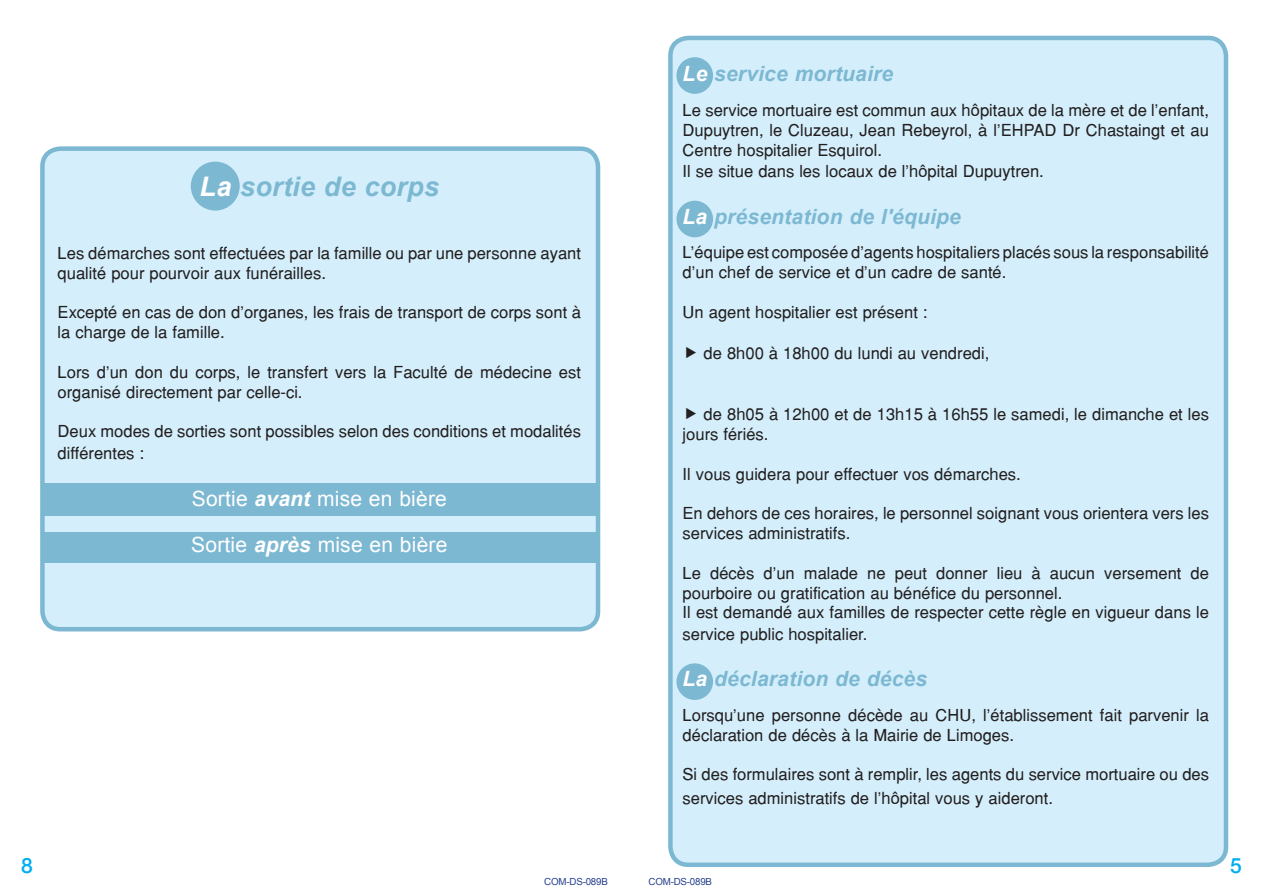
<style>
.page{position:relative;width:1263px;height:893px;background:#fff}
.page>*{position:absolute;margin:0;border:0;box-sizing:border-box;transform-origin:0 0}
.t1{font:italic 700 27px "Arial";letter-spacing:.01em;color:#7db8d3}
.t2{font:italic 700 21px "Arial";letter-spacing:.01em;color:#7db8d3}
.t3{font:21px "Arial";letter-spacing:.01em;color:#fff}
.t4{font:500 21px "Helvetica 65";color:#00aeef}
.t5{font:16.5px/19.8px "Helvetica";color:#231f20}
.t6{font:9.75px "Arial";letter-spacing:-.02em;color:#253f8e}
.s1{color:#fff}
.s2{font-weight:700;font-style:italic}
</style>
<div class="page">
<div style="left:670px;top:38px;width:556px;height:827px;background:#d4effb;border-radius:18px"></div>
<div style="left:668px;top:36px;width:560px;height:831px;border:4px solid #7db8d3;border-radius:18px"></div>
<div style="left:676px;top:57px;width:37px;height:37px;background:#7db8d3;border-radius:50%"></div>
<div style="left:676px;top:201px;width:37px;height:36px;background:#7db8d3;border-radius:50%"></div>
<div style="left:676px;top:663px;width:37px;height:37px;background:#7db8d3;border-radius:50%"></div>
<div style="left:42px;top:149px;width:556px;height:480px;background:#d4effb;border-radius:18px"></div>
<div style="left:40px;top:146px;width:560px;height:485px;border:4px solid #7db8d3;border-radius:18px"></div>
<div style="left:191px;top:162px;width:49px;height:49px;background:#7db8d3;border-radius:50%"></div>
<div style="left:44px;top:483px;width:553px;height:33px;background:#7db8d3"></div>
<div style="left:44px;top:532px;width:553px;height:31px;background:#7db8d3"></div>
<h1 class="t1" style="left:200px;top:168px;width:241px"><span class="s1">La</span> sortie de corps</h1>
<p class="t5" style="left:58px;top:243px;width:525px">Les démarches sont effectuées par la famille ou par une personne ayant qualité pour pourvoir aux funérailles.</p>
<p class="t5" style="left:58px;top:302px;width:525px">Excepté en cas de don d’organes, les frais de transport de corps sont à la charge de la famille.</p>
<p class="t5" style="left:58px;top:362px;width:525px">Lors d’un don du corps, le transfert vers la Faculté de médecine est organisé directement par celle-ci.</p>
<p class="t5" style="left:58px;top:420px;width:525px;line-height:21.6px">Deux modes de sorties sont possibles selon des conditions et modalités différentes :</p>
<p class="t3" style="left:192px;top:484px;width:257px">Sortie <span class="s2">avant</span> mise en bière</p>
<p class="t3" style="left:191px;top:531px;width:258px">Sortie <span class="s2">après</span> mise en bière</p>
<p class="t2" style="left:683px;top:60px;width:212px"><span class="s1">Le</span> service mortuaire</p>
<p class="t5" style="left:683px;top:100px;width:528px;text-align:justify">Le service mortuaire est commun aux hôpitaux de la mère et de l'enfant, Dupuytren, le Cluzeau, Jean Rebeyrol, à l’EHPAD Dr Chastaingt et au Centre hospitalier Esquirol.</p>
<p class="t5" style="left:683px;top:161px;width:363px">Il se situe dans les locaux de l’hôpital Dupuytren.</p>
<p class="t2" style="left:683px;top:202px;width:280px"><span class="s1">La</span> présentation de l'équipe</p>
<p class="t5" style="left:683px;top:242px;width:528px">L'équipe est composée d’agents hospitaliers placés sous la responsabilité d'un chef de service et d'un cadre de santé.</p>
<p class="t5" style="left:683px;top:302px;width:246px">Un agent hospitalier est présent :</p>
<p class="t5" style="left:704px;top:343px;width:287px">de 8h00 à 18h00 du lundi au vendredi,</p>
<p class="t5" style="left:683px;top:404px;width:528px;text-indent:21px">de 8h05 à 12h00 et de 13h15 à 16h55 le samedi, le dimanche et les jours fériés.</p>
<p class="t5" style="left:683px;top:464px;width:340px">Il vous guidera pour effectuer vos démarches.</p>
<p class="t5" style="left:683px;top:503px;width:528px">En dehors de ces horaires, le personnel soignant vous orientera vers les services administratifs.</p>
<p class="t5" style="left:683px;top:563px;width:528px">Le décès d’un malade ne peut donner lieu à aucun versement de pourboire ou gratification au bénéfice du personnel.<br>Il est demandé aux familles de respecter cette règle en vigueur dans le</p>
<p class="t5" style="left:683px;top:624px;width:186px">service public hospitalier.</p>
<p class="t2" style="left:683px;top:665px;width:246px"><span class="s1">La</span> déclaration de décès</p>
<p class="t5" style="left:683px;top:705px;width:528px">Lorsqu’une personne décède au CHU, l’établissement fait parvenir la déclaration de décès à la Mairie de Limoges.</p>
<p class="t5" style="left:683px;top:763px;width:528px;line-height:23.4px">Si des formulaires sont à remplir, les agents du service mortuaire ou des services administratifs de l’hôpital vous y aideront.</p>
<p class="t4" style="left:21px;top:853px;width:13px">8</p>
<p class="t4" style="left:1230px;top:853px;width:13px">5</p>
<p class="t6" style="left:544px;top:876px;width:65px">COM-DS-089B</p>
<p class="t6" style="left:648px;top:876px;width:65px">COM-DS-089B</p>
</div>
